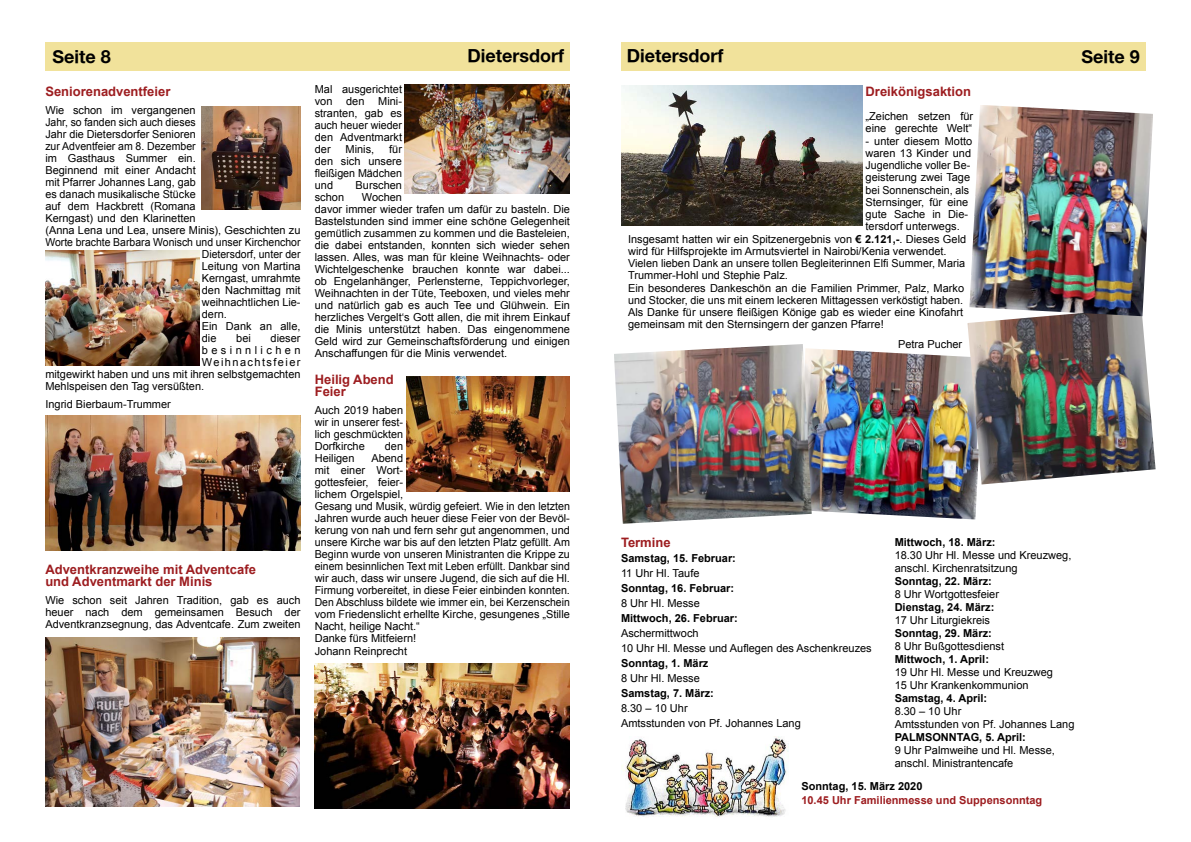
<style>
.page{position:relative;width:1191px;height:842px;background:#fff}
.page>*{position:absolute;margin:0;border:0;box-sizing:border-box;transform-origin:0 0}
.t1{font:700 18px "Helvetica Neue";color:#000}
.t2{font:700 13px/12px "Arial";color:#9d1d20}
.t3{font:11px/12px "Arial";color:#000}
.t4{font:700 11px "Arial";color:#000}
.t5{font:11px "Arial";color:#000;scale:.95 1}
.t6{font:700 11px "Arial";color:#9d1d20}
.t7{font:11px "Arial";color:#000;scale:.96 1}
.t8{font:11px "Arial";letter-spacing:.13em;color:#000}
.t9{font:11px "Arial";letter-spacing:.31em;color:#000}
.s1{font-weight:700}
</style>
<div class="page">
<div style="left:45px;top:43px;width:525px;height:28px;background:#f1e29b"></div>
<div style="left:621px;top:43px;width:524px;height:28px;background:#f1e29b"></div>
<img style="left:811px;top:349px;width:172px;height:170px">
<img style="left:967px;top:316px;width:188px;height:168px">
<img style="left:201px;top:107px;width:100px;height:103px">
<img style="left:45px;top:250px;width:154px;height:115px">
<img style="left:45px;top:415px;width:255px;height:135px">
<img style="left:45px;top:637px;width:254px;height:170px">
<img style="left:405px;top:84px;width:164px;height:110px">
<img style="left:406px;top:376px;width:163px;height:115px">
<img style="left:315px;top:663px;width:254px;height:146px">
<img style="left:621px;top:85px;width:241px;height:141px">
<img style="left:969px;top:105px;width:184px;height:211px">
<img style="left:614px;top:344px;width:197px;height:180px">
<img style="left:622px;top:736px;width:166px;height:81px">
<h1 class="t1" style="left:52px;top:45px;width:60px">Seite 8</h1>
<h1 class="t1" style="left:467px;top:45px;width:98px">Dietersdorf</h1>
<h1 class="t1" style="left:626px;top:45px;width:98px">Dietersdorf</h1>
<h1 class="t1" style="left:1081px;top:45px;width:60px">Seite 9</h1>
<p class="t2" style="left:45px;top:86px;width:126px">Seniorenadventfeier</p>
<p class="t3" style="left:45px;top:104px;width:152px">Wie schon im vergangenen</p>
<p class="t5" style="left:45px;top:115px;width:160px">Jahr, so fanden sich auch dieses</p>
<p class="t3" style="left:45px;top:128px;width:152px">Jahr die Dietersdorfer Senioren</p>
<p class="t7" style="left:45px;top:139px;width:158px">zur Adventfeier am 8. Dezember</p>
<p class="t3" style="left:45px;top:152px;width:152px">im Gasthaus Summer ein.</p>
<p class="t3" style="left:45px;top:164px;width:152px">Beginnend mit einer Andacht</p>
<p class="t3" style="left:45px;top:176px;width:152px">mit Pfarrer Johannes Lang, gab</p>
<p class="t3" style="left:45px;top:188px;width:152px">es danach musikalische Stücke</p>
<p class="t3" style="left:45px;top:200px;width:152px">auf dem Hackbrett (Romana</p>
<p class="t3" style="left:45px;top:212px;width:152px">Kerngast) und den Klarinetten</p>
<p class="t3" style="left:45px;top:224px;width:257px">(Anna Lena und Lea, unsere Minis), Geschichten zu</p>
<p class="t5" style="left:45px;top:235px;width:270px">Worte brachte Barbara Wonisch und unser Kirchenchor</p>
<p class="t5" style="left:202px;top:247px;width:105px">Dietersdorf, unter der</p>
<p class="t3" style="left:202px;top:260px;width:100px">Leitung von Martina</p>
<p class="t3" style="left:202px;top:272px;width:100px">Kerngast, umrahmte</p>
<p class="t3" style="left:202px;top:284px;width:100px">den Nachmittag mit</p>
<p class="t3" style="left:202px;top:296px;width:100px">weihnachtlichen Lie-</p>
<p class="t3" style="left:202px;top:308px;width:27px">dern.</p>
<p class="t3" style="left:202px;top:320px;width:100px">Ein Dank an alle,</p>
<p class="t3" style="left:202px;top:332px;width:16px">die</p>
<p class="t3" style="left:236px;top:332px;width:16px">bei</p>
<p class="t3" style="left:271px;top:332px;width:31px">dieser</p>
<p class="t9" style="left:202px;top:343px;width:100px">besinnlichen</p>
<p class="t8" style="left:202px;top:355px;width:100px">Weihnachtsfeier</p>
<p class="t3" style="left:45px;top:368px;width:257px">mitgewirkt haben und uns mit ihren selbstgemachten</p>
<p class="t3" style="left:45px;top:380px;width:160px">Mehlspeisen den Tag versüßten.</p>
<p class="t3" style="left:45px;top:398px;width:127px">Ingrid Bierbaum-Trummer</p>
<p class="t3" style="left:315px;top:83px;width:89px;text-align:justify">Mal ausgerichtet von den Mini&shy;stranten, gab es auch heuer wieder den Adventmarkt der</p>
<p class="t2" style="left:865px;top:86px;width:107px">Dreikönigsaktion</p>
<p class="t3" style="left:865px;top:110px;width:109px;line-height:12.3px">„Zeichen setzen für eine gerechte Welt“</p>
<p class="t3" style="left:865px;top:135px;width:108px">- unter diesem Motto</p>
<p class="t3" style="left:865px;top:147px;width:107px">waren 13 Kinder und</p>
<p class="t3" style="left:865px;top:159px;width:106px">Jugendliche voller Be-</p>
<p class="t3" style="left:865px;top:172px;width:106px">geisterung zwei Tage</p>
<p class="t3" style="left:865px;top:184px;width:105px">bei Sonnenschein, als</p>
<p class="t3" style="left:865px;top:196px;width:104px">Sternsinger, für eine</p>
<p class="t3" style="left:865px;top:208px;width:104px">gute Sache in Die-</p>
<p class="t3" style="left:865px;top:221px;width:96px">tersdorf unterwegs.</p>
<p class="t3" style="left:628px;top:233px;width:340px">Insgesamt hatten wir ein Spitzenergebnis von <span class="s1">€ 2.121,-</span>. Dieses Geld</p>
<p class="t3" style="left:628px;top:245px;width:320px">wird für Hilfsprojekte im Armutsviertel in Nairobi/Kenia verwendet.</p>
<p class="t3" style="left:628px;top:257px;width:338px">Vielen lieben Dank an unsere tollen Begleiterinnen Elfi Summer, Maria</p>
<p class="t3" style="left:628px;top:270px;width:161px">Trummer-Hohl und Stephie Palz.</p>
<p class="t3" style="left:628px;top:282px;width:337px">Ein besonderes Dankeschön an die Familien Primmer, Palz, Marko</p>
<p class="t3" style="left:628px;top:294px;width:336px">und Stocker, die uns mit einem leckeren Mittagessen verköstigt haben.</p>
<p class="t3" style="left:628px;top:306px;width:336px">Als Danke für unsere fleißigen Könige gab es wieder eine Kinofahrt</p>
<p class="t3" style="left:628px;top:319px;width:257px">gemeinsam mit den Sternsingern der ganzen Pfarre!</p>
<p class="t3" style="left:898px;top:338px;width:66px">Petra Pucher</p>
<p class="t3" style="left:315px;top:143px;width:89px;text-align:justify;text-indent:74px">für den sich unsere fleißigen Mädchen und</p>
<p class="t3" style="left:345px;top:143px;width:30px">Minis,</p>
<p class="t3" style="left:355px;top:179px;width:48px">Burschen</p>
<p class="t3" style="left:315px;top:191px;width:257px;text-indent:47px">Wochen<br>davor immer wieder trafen um dafür zu basteln. Die Bastelstunden sind immer eine schöne Gelegenheit gemütlich zusammen zu kommen und die Basteleien, die dabei entstanden, konnten sich wieder sehen lassen. Alles, was man für kleine Weihnachts- oder Wichtelgeschenke brauchen konnte war dabei... ob Engelanhänger, Perlensterne, Teppichvorleger, Weihnachten in der Tüte, Teeboxen, und vieles mehr und natürlich gab es auch Tee und Glühwein. Ein herzliches Vergelt‘s Gott allen, die mit ihrem Einkauf die Minis unterstützt haben. Das eingenommene Geld wird zur Gemeinschaftsförderung und einigen Anschaffungen für die Minis verwendet.</p>
<p class="t2" style="left:315px;top:374px;width:80px">Heilig Abend<br>Feier</p>
<p class="t3" style="left:315px;top:404px;width:90px;text-align:justify">Auch 2019 haben wir in unserer fest&shy;lich geschmückten Dorfkirche</p>
<p class="t3" style="left:315px;top:191px;width:31px">schon</p>
<p class="t3" style="left:385px;top:440px;width:20px">den</p>
<p class="t2" style="left:45px;top:564px;width:212px">Adventkranzweihe mit Adventcafe und Adventmarkt der Minis</p>
<p class="t3" style="left:45px;top:594px;width:257px;text-align:justify">Wie schon seit Jahren Tradition, gab es auch heuer nach dem gemeinsamen Besuch der Adventkranzsegnung, das Adventcafe. Zum zweiten</p>
<p class="t3" style="left:315px;top:452px;width:257px;text-indent:57px">Abend<br>mit einer Wort-<br>gottesfeier, feier-<br>lichem Orgelspiel,<br>Gesang und Musik, würdig gefeiert. Wie in den letzten Jahren wurde auch heuer diese Feier von der Bevöl&shy;kerung von nah und fern sehr gut angenommen, und unsere Kirche war bis auf den letzten Platz gefüllt. Am Beginn wurde von unseren Ministranten die Krippe zu einem besinnlichen Text mit Leben erfüllt. Dankbar sind wir auch, dass wir unsere Jugend, die sich auf die Hl.<br>Firmung vorbereitet, in diese Feier einbinden konnten.<br>Den Abschluss bildete wie immer ein, bei Kerzenschein vom Friedenslicht erhellte Kirche, gesungenes „Stille Nacht, heilige Nacht.“<br>Danke fürs Mitfeiern!</p>
<p class="t3" style="left:315px;top:645px;width:94px">Johann Reinprecht</p>
<p class="t3" style="left:315px;top:452px;width:41px">Heiligen</p>
<p class="t4" style="left:894px;top:535px;width:102px">Mittwoch, 18. März:</p>
<p class="t3" style="left:894px;top:549px;width:178px;line-height:13px">18.30 Uhr Hl. Messe und Kreuzweg, anschl. Kirchenratsitzung</p>
<p class="t4" style="left:894px;top:574px;width:99px">Sonntag, 22. März:</p>
<p class="t3" style="left:894px;top:588px;width:106px">8 Uhr Wortgottesfeier</p>
<p class="t4" style="left:894px;top:600px;width:101px">Dienstag, 24. März:</p>
<p class="t3" style="left:894px;top:614px;width:97px">17 Uhr Liturgiekreis</p>
<p class="t4" style="left:894px;top:626px;width:99px">Sonntag, 29. März:</p>
<p class="t3" style="left:894px;top:640px;width:111px">8 Uhr Bußgottesdienst</p>
<p class="t4" style="left:894px;top:652px;width:96px">Mittwoch, 1. April:</p>
<p class="t3" style="left:894px;top:666px;width:160px;line-height:13px">19 Uhr Hl. Messe und Kreuzweg<br>15 Uhr Krankenkommunion</p>
<p class="t4" style="left:894px;top:691px;width:94px">Samstag, 4. April:</p>
<p class="t3" style="left:894px;top:705px;width:181px;line-height:13px">8.30 – 10 Uhr<br>Amtsstunden von Pf. Johannes Lang</p>
<p class="t4" style="left:894px;top:730px;width:133px">PALMSONNTAG, 5. April:</p>
<p class="t3" style="left:894px;top:744px;width:162px;line-height:13px">9 Uhr Palmweihe und Hl. Messe, anschl. Ministrantencafe</p>
<p class="t4" style="left:801px;top:779px;width:123px">Sonntag, 15. März 2020</p>
<p class="t6" style="left:801px;top:793px;width:242px">10.45 Uhr Familienmesse und Suppensonntag</p>
<p class="t2" style="left:621px;top:537px;width:51px">Termine</p>
<p class="t4" style="left:621px;top:551px;width:116px">Samstag, 15. Februar:</p>
<p class="t3" style="left:621px;top:567px;width:80px">11 Uhr Hl. Taufe</p>
<p class="t4" style="left:621px;top:581px;width:115px">Sonntag, 16. Februar:</p>
<p class="t3" style="left:621px;top:597px;width:80px">8 Uhr Hl. Messe</p>
<p class="t4" style="left:621px;top:611px;width:118px">Mittwoch, 26. Februar:</p>
<p class="t3" style="left:621px;top:626px;width:252px;line-height:15px">Aschermittwoch<br>10 Uhr Hl. Messe und Auflegen des Aschenkreuzes</p>
<p class="t4" style="left:621px;top:656px;width:89px">Sonntag, 1. März</p>
<p class="t3" style="left:621px;top:672px;width:80px">8 Uhr Hl. Messe</p>
<p class="t4" style="left:621px;top:686px;width:94px">Samstag, 7. März:</p>
<p class="t3" style="left:621px;top:701px;width:181px;line-height:15px">8.30 – 10 Uhr<br>Amtsstunden von Pf. Johannes Lang</p>
</div>
